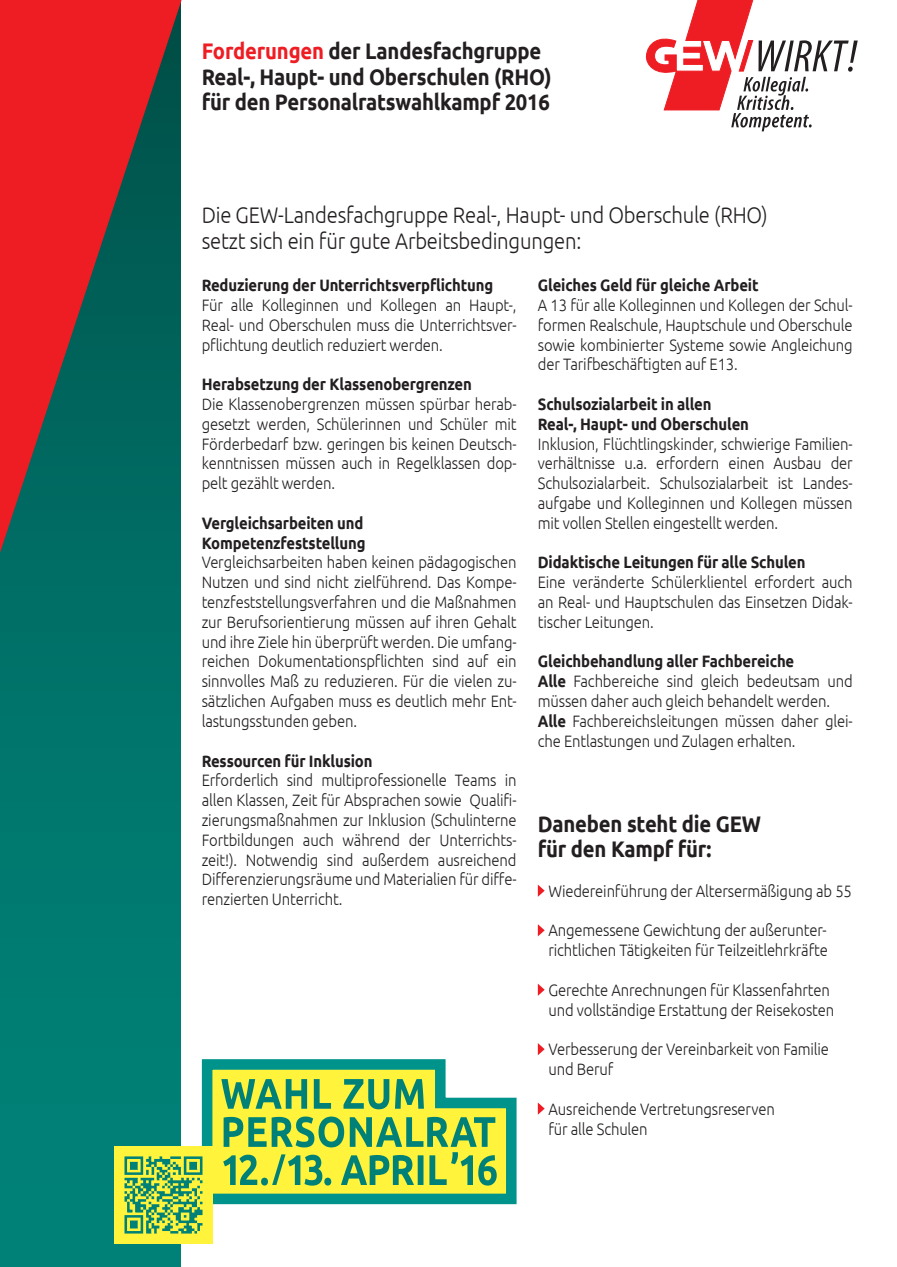
<style>
.page{position:relative;width:897px;height:1267px;background:#fff}
.page>*{position:absolute;margin:0;border:0;box-sizing:border-box;transform-origin:0 0}
.t1{font:700 22.5px/25.5px "Ubuntu";letter-spacing:-.01em;color:#231f20;scale:.9 1}
.t2{font:300 22.5px/25.5px "Ubuntu";letter-spacing:-.01em;color:#231f20;scale:.9 1}
.t3{font:300 16.5px/19.8px "Ubuntu";letter-spacing:-.01em;color:#231f20;text-align:justify;scale:.9 1}
.t4{font:700 16.5px/19.8px "Ubuntu";letter-spacing:-.01em;color:#231f20;scale:.9 1}
.s1{color:#ee1d23}
.s2{font-weight:700}
</style>
<div class="page">
<div style="left:0;top:0;width:180px;height:1266px;background:#007a70"></div>
<svg style="left:0;top:0;width:182px;height:573px;background:#823d3c"></svg>
<svg style="left:201px;top:1059px;width:316px;height:146px;background:#31a7a2"></svg>
<svg style="left:207px;top:1064px;width:304px;height:134px;background:#a3cc5e"></svg>
<div style="left:114px;top:1146px;width:99px;height:97px;background:#fff33c"></div>
<img style="left:124px;top:1156px;width:79px;height:78px">
<svg style="left:645px;top:0;width:212px;height:131px"></svg>
<svg style="left:537px;top:884px;width:7px;height:12px"></svg>
<svg style="left:537px;top:924px;width:7px;height:12px"></svg>
<svg style="left:537px;top:984px;width:7px;height:11px"></svg>
<svg style="left:537px;top:1043px;width:7px;height:12px"></svg>
<svg style="left:537px;top:1102px;width:7px;height:12px"></svg>
<h1 class="t1" style="left:202px;top:38px;width:390px"><span class="s1">Forderungen</span> der Landesfachgruppe<br>Real-, Haupt- und Oberschulen (RHO) für den Personalratswahlkampf 2016</h1>
<h1 class="t2" style="left:202px;top:202px;width:630px">Die GEW-Landesfachgruppe Real-, Haupt- und Oberschule (RHO) setzt sich ein für gute Arbeitsbedingungen:</h1>
<p class="t4" style="left:202px;top:275px;width:325px">Reduzierung der Unterrichtsverpflichtung</p>
<p class="t3" style="left:202px;top:295px;width:351px">Für alle Kolleginnen und Kollegen an Haupt-, Real- und Oberschulen muss die Unterrichtsver&shy;pflichtung deutlich reduziert werden.</p>
<p class="t4" style="left:202px;top:374px;width:301px">Herabsetzung der Klassenobergrenzen</p>
<p class="t3" style="left:202px;top:394px;width:351px">Die Klassenobergrenzen müssen spürbar herab&shy;gesetzt werden, Schülerinnen und Schüler mit Förderbedarf bzw. geringen bis keinen Deutsch&shy;kenntnissen müssen auch in Regelklassen dop&shy;pelt gezählt werden.</p>
<p class="t4" style="left:202px;top:513px;width:183px">Vergleichsarbeiten und<br>Kompetenzfeststellung</p>
<p class="t3" style="left:202px;top:552px;width:351px">Vergleichsarbeiten haben keinen pädagogischen Nutzen und sind nicht zielführend. Das Kompe&shy;tenzfeststellungsverfahren und die Maßnahmen zur Berufsorientierung müssen auf ihren Gehalt und ihre Ziele hin überprüft werden. Die umfang&shy;reichen Dokumentationspflichten sind auf ein sinnvolles Maß zu reduzieren. Für die vielen zu&shy;sätzlichen Aufgaben muss es deutlich mehr Ent&shy;lastungsstunden geben.</p>
<p class="t4" style="left:202px;top:750px;width:191px">Ressourcen für Inklusion</p>
<p class="t3" style="left:202px;top:770px;width:351px">Erforderlich sind multiprofessionelle Teams in allen Klassen, Zeit für Absprachen sowie Qualifi&shy;zierungsmaßnahmen zur Inklusion (Schulinterne Fortbildungen auch während der Unterrichts&shy;zeit!). Notwendig sind außerdem ausreichend Differenzierungsräume und Materialien für diffe&shy;renzierten Unterricht.</p>
<p class="t4" style="left:537px;top:275px;width:247px">Gleiches Geld für gleiche Arbeit</p>
<p class="t3" style="left:537px;top:295px;width:351px">A 13 für alle Kolleginnen und Kollegen der Schul&shy;formen Realschule, Hauptschule und Oberschule sowie kombinierter Systeme sowie Angleichung der Tarifbeschäftigten auf E13.</p>
<p class="t4" style="left:537px;top:394px;width:236px">Schulsozialarbeit in allen<br>Real-, Haupt- und Oberschulen</p>
<p class="t3" style="left:537px;top:433px;width:351px">Inklusion, Flüchtlingskinder, schwierige Familien&shy;verhältnisse u.a. erfordern einen Ausbau der Schulsozialarbeit. Schulsozialarbeit ist Landes&shy;aufgabe und Kolleginnen und Kollegen müssen mit vollen Stellen eingestellt werden.</p>
<p class="t4" style="left:537px;top:552px;width:299px">Didaktische Leitungen für alle Schulen</p>
<p class="t3" style="left:537px;top:572px;width:351px">Eine veränderte Schülerklientel erfordert auch an Real- und Hauptschulen das Einsetzen Didak&shy;tischer Leitungen.</p>
<p class="t3" style="left:537px;top:651px;width:351px;text-align:left"><span class="s2">Gleichbehandlung aller Fachbereiche<br>Alle</span> Fachbereiche sind gleich bedeutsam und müssen daher auch gleich behandelt werden.<br><span class="s2">Alle</span> Fachbereichsleitungen müssen daher glei&shy;che Entlastungen und Zulagen erhalten.</p>
<h1 class="t1" style="left:537px;top:810px;width:249px">Daneben steht die GEW für den Kampf für:</h1>
<p class="t3" style="left:548px;top:880px;width:339px">Wiedereinführung der Altersermäßigung ab 55</p>
<p class="t3" style="left:548px;top:920px;width:312px">Angemessene Gewichtung der außerunter&shy;richtlichen Tätigkeiten für Teilzeitlehrkräfte</p>
<p class="t3" style="left:548px;top:979px;width:319px">Gerechte Anrechnungen für Klassenfahrten und vollständige Erstattung der Reisekosten</p>
<p class="t3" style="left:548px;top:1039px;width:313px">Verbesserung der Vereinbarkeit von Familie und Beruf</p>
<p class="t3" style="left:548px;top:1098px;width:253px">Ausreichende Vertretungsreserven für alle Schulen</p>
</div>
